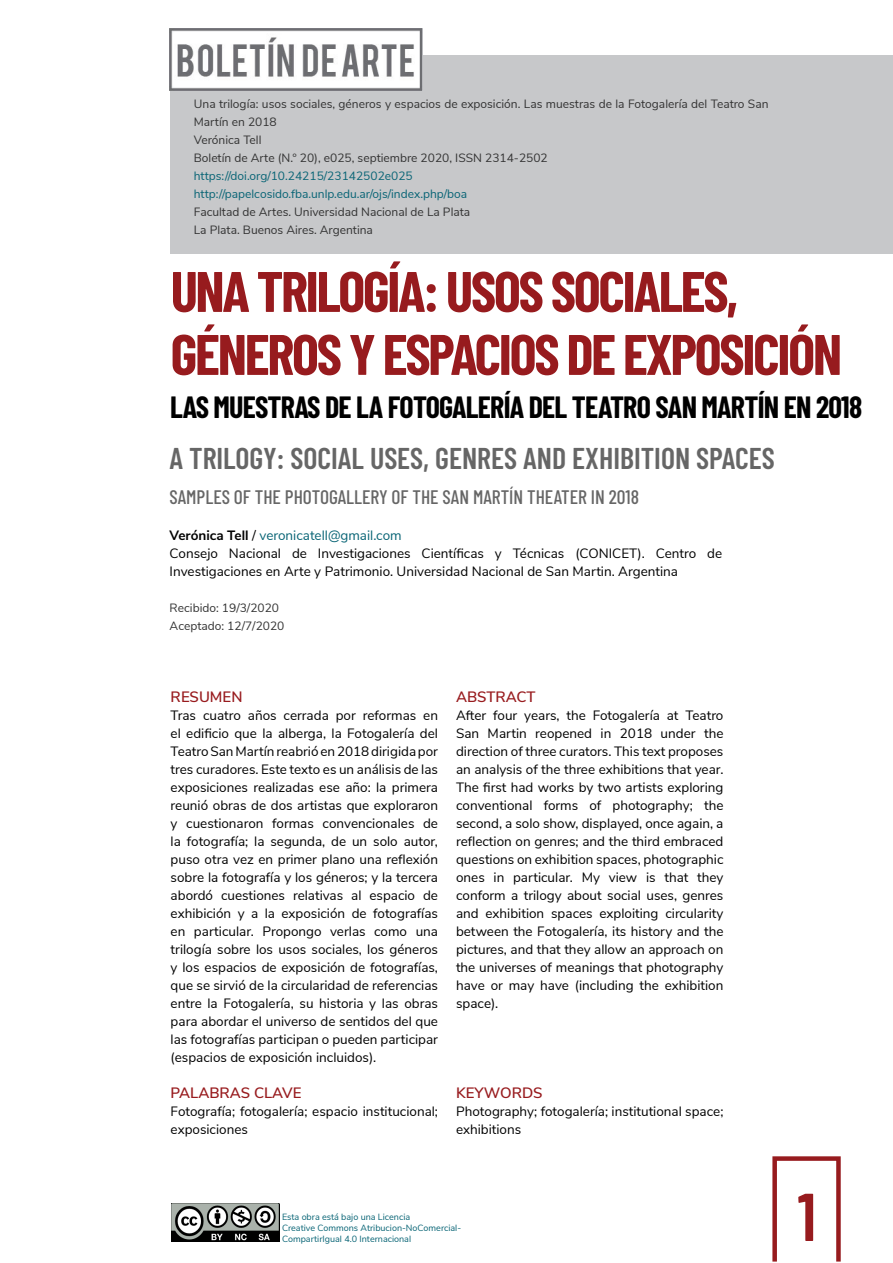
<style>
.page{position:relative;width:893px;height:1263px;background:#fff}
.page>*{position:absolute;margin:0;border:0;box-sizing:border-box;transform-origin:0 0}
.t1{font:600 67.5px "Barlow Condensed";color:#971b1e}
.t2{font:700 57px/63px "Barlow Condensed";letter-spacing:-.04em;color:#971b1e}
.t3{font:700 30px "Barlow Condensed";letter-spacing:-.025em;color:#000}
.t4{font:600 30px "Barlow Condensed";color:#666}
.t5{font:500 19.5px "Barlow Condensed";color:#666}
.t6{font:600 15px "Nunito Sans";color:#981b1e}
.t7{font:13.5px/18px "Nunito Sans";color:#000}
.t8{font:12px/18px "Nunito Sans";color:#333}
.t9{font:12px/18px "Nunito Sans";color:#086475}
.t10{font:9px/10.8px "Nunito Sans";color:#086475}
.s1{font-weight:700}
.s2{color:#086475}
</style>
<div class="page">
<div style="left:772px;top:1156px;width:69px;height:107px;border:4px solid #971b1e"></div>
<div style="left:170px;top:56px;width:723px;height:198px;background:#c7c8ca"></div>
<img style="left:171px;top:1203px;width:108px;height:39px">
<img style="left:170px;top:29px;width:253px;height:61px">
<p class="t8" style="left:194px;top:94px;width:576px">Una trilogía: usos sociales, géneros y espacios de exposición. Las muestras de la Fotogalería del Teatro San Martín en 2018<br>Verónica Tell<br>Boletín de Arte (N.° 20), e025, septiembre 2020, ISSN 2314-2502</p>
<p class="t9" style="left:194px;top:166px;width:275px">https://doi.org/10.24215/23142502e025 http://papelcosido.fba.unlp.edu.ar/ojs/index.php/boa</p>
<p class="t8" style="left:194px;top:202px;width:278px">Facultad de Artes. Universidad Nacional de La Plata<br>La Plata. Buenos Aires. Argentina</p>
<h2 class="t2" style="left:171px;top:257px;width:673px">UNA TRILOGÍA: USOS SOCIALES,<br>GÉNEROS Y ESPACIOS DE EXPOSICIÓN</h2>
<h3 class="t3" style="left:170px;top:385px;width:693px">LAS MUESTRAS DE LA FOTOGALERÍA DEL TEATRO SAN MARTÍN EN 2018</h3>
<h3 class="t4" style="left:169px;top:437px;width:607px">A TRILOGY: SOCIAL USES, GENRES AND EXHIBITION SPACES</h3>
<h3 class="t5" style="left:169px;top:483px;width:471px">SAMPLES OF THE PHOTOGALLERY OF THE SAN MARTÍN THEATER IN 2018</h3>
<p class="t7" style="left:170px;top:525px;width:554px"><span class="s1">Verónica Tell</span> / <span class="s2">veronicatell@gmail.com<br></span>Consejo Nacional de Investigaciones Científicas y Técnicas (CONICET). Centro de<br>Investigaciones en Arte y Patrimonio. Universidad Nacional de San Martin. Argentina</p>
<p class="t8" style="left:170px;top:598px;width:116px">Recibido: 19/3/2020<br>Aceptado: 12/7/2020</p>
<p class="t6" style="left:171px;top:686px;width:73px">RESUMEN</p>
<p class="t7" style="left:171px;top:705px;width:269px;text-align:justify">Tras cuatro años cerrada por reformas en el edificio que la alberga, la Fotogalería del Teatro San Martín reabrió en 2018 dirigida por tres curadores. Este texto es un análisis de las exposiciones realizadas ese año: la primera reunió obras de dos artistas que exploraron y cuestionaron formas convencionales de la fotografía; la segunda, de un solo autor, puso otra vez en primer plano una reflexión sobre la fotografía y los géneros; y la tercera abordó cuestiones relativas al espacio de exhibición y a la exposición de fotografías en particular. Propongo verlas como una trilogía sobre los usos sociales, los géneros y los espacios de exposición de fotografías, que se sirvió de la circularidad de referencias entre la Fotogalería, su historia y las obras para abordar el universo de sentidos del que las fotografías participan o pueden participar (espacios de exposición incluidos).</p>
<p class="t6" style="left:171px;top:1082px;width:132px">PALABRAS CLAVE</p>
<p class="t7" style="left:171px;top:1101px;width:269px">Fotografía; fotogalería; espacio institucional; exposiciones</p>
<p class="t6" style="left:456px;top:686px;width:81px">ABSTRACT</p>
<p class="t7" style="left:456px;top:705px;width:269px;text-align:justify">After four years, the Fotogalería at Teatro San Martin reopened in 2018 under the direction of three curators. This text proposes an analysis of the three exhibitions that year.<br>The first had works by two artists exploring conventional forms of photography; the second, a solo show, displayed, once again, a reflection on genres; and the third embraced questions on exhibition spaces, photographic ones in particular. My view is that they conform a trilogy about social uses, genres and exhibition spaces exploiting circularity between the Fotogalería, its history and the pictures, and that they allow an approach on the universes of meanings that photography have or may have (including the exhibition space).</p>
<p class="t6" style="left:456px;top:1082px;width:88px">KEYWORDS</p>
<p class="t7" style="left:456px;top:1101px;width:269px">Photography; fotogalería; ins titutional space; exhibitions</p>
<p class="t10" style="left:282px;top:1211px;width:181px">Esta obra está bajo una Licencia<br>Creative Commons Atribucion-NoComercial-<br>CompartirIgual 4.0 Internacional</p>
<h1 class="t1" style="left:798px;top:1168px;width:20px">1</h1>
</div>
